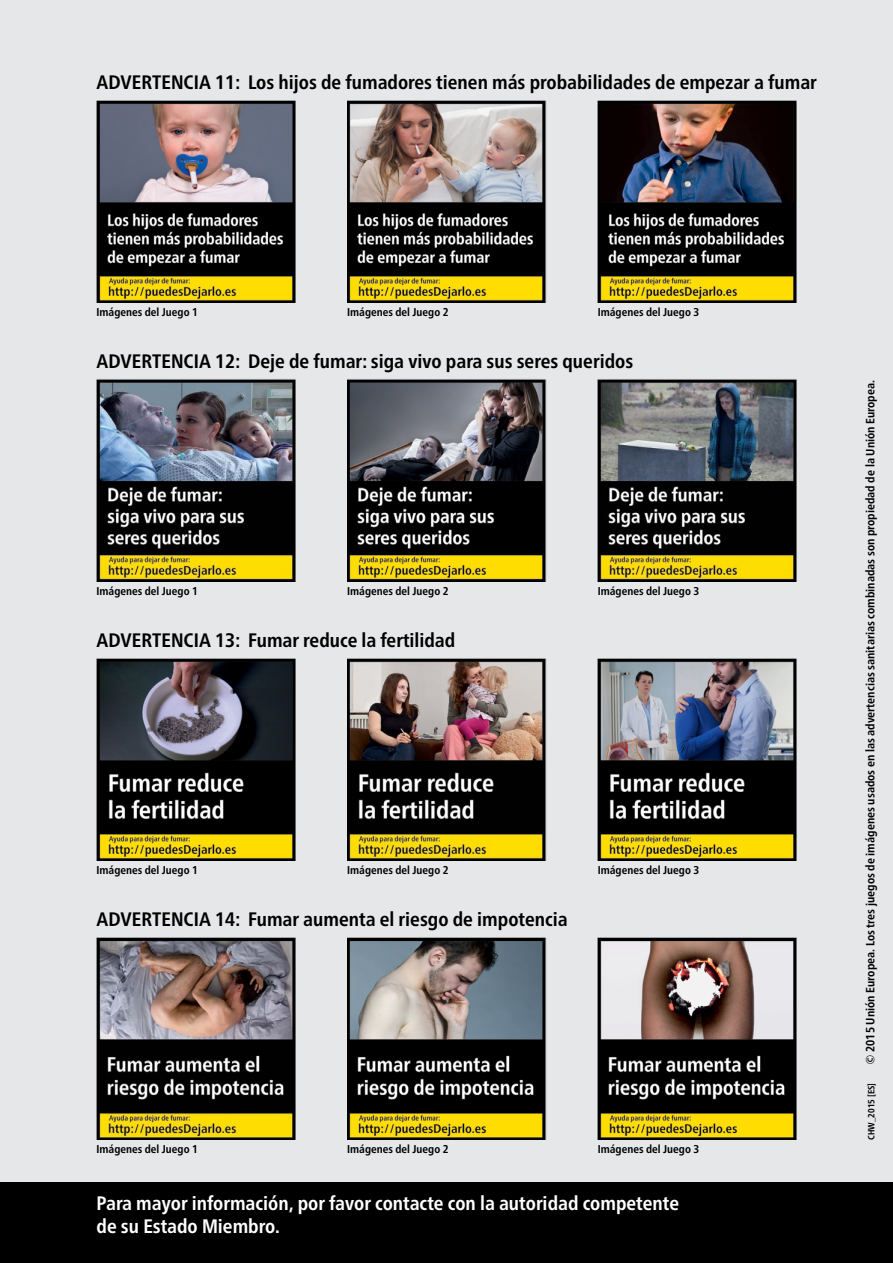
<style>
.page{position:relative;width:893px;height:1263px;background:#e6e7e8}
.page>*{position:absolute;margin:0;border:0;box-sizing:border-box;transform-origin:0 0}
.t1{font:700 condensed 19.5px "Frutiger Neue LTW1 G";color:#000}
.Intro{font:700 condensed 19.5px/22.5px "Frutiger Neue LTW1 G";color:#fff}
.t2{font:700 condensed 12px "Frutiger Neue LTW1 G";color:#000}
.t3{font:700 condensed 11.4px "Frutiger Neue LTW1 G";color:#000}
.Intro-2{font:700 condensed 9px "Frutiger Neue LTW1 G";color:#000}
</style>
<div class="page">
<div style="left:0;top:1182px;width:893px;height:81px;background:#000"></div>
<img style="left:97px;top:100px;width:199px;height:203px">
<img style="left:347px;top:100px;width:199px;height:203px">
<img style="left:598px;top:100px;width:199px;height:203px">
<img style="left:97px;top:379px;width:199px;height:203px">
<img style="left:347px;top:379px;width:199px;height:203px">
<img style="left:598px;top:379px;width:199px;height:203px">
<img style="left:97px;top:658px;width:199px;height:203px">
<img style="left:347px;top:658px;width:199px;height:203px">
<img style="left:598px;top:658px;width:199px;height:203px">
<img style="left:97px;top:937px;width:199px;height:203px">
<img style="left:347px;top:937px;width:199px;height:203px">
<img style="left:598px;top:937px;width:199px;height:203px">
<p class="t1" style="left:97px;top:71px;width:722px">ADVERTENCIA 11: Los hijos de fumadores tienen más probabilidades de empezar a fumar</p>
<p class="t3" style="left:97px;top:305px;width:103px">Imágenes del Juego 1</p>
<p class="t3" style="left:347px;top:305px;width:103px">Imágenes del Juego 2</p>
<p class="t3" style="left:598px;top:305px;width:103px">Imágenes del Juego 3</p>
<p class="t1" style="left:97px;top:350px;width:538px">ADVERTENCIA 12: Deje de fumar: siga vivo para sus seres queridos</p>
<p class="t3" style="left:97px;top:584px;width:103px">Imágenes del Juego 1</p>
<p class="t3" style="left:347px;top:584px;width:103px">Imágenes del Juego 2</p>
<p class="t3" style="left:598px;top:584px;width:103px">Imágenes del Juego 3</p>
<p class="t1" style="left:97px;top:629px;width:360px">ADVERTENCIA 13: Fumar reduce la fertilidad</p>
<p class="t3" style="left:97px;top:863px;width:103px">Imágenes del Juego 1</p>
<p class="t3" style="left:347px;top:863px;width:103px">Imágenes del Juego 2</p>
<p class="t3" style="left:598px;top:863px;width:103px">Imágenes del Juego 3</p>
<p class="t1" style="left:97px;top:908px;width:473px">ADVERTENCIA 14: Fumar aumenta el riesgo de impotencia</p>
<p class="t3" style="left:97px;top:1142px;width:103px">Imágenes del Juego 1</p>
<p class="t3" style="left:347px;top:1142px;width:103px">Imágenes del Juego 2</p>
<p class="t3" style="left:598px;top:1142px;width:103px">Imágenes del Juego 3</p>
<p class="Intro" style="left:97px;top:1192px;width:584px">Para mayor información, por favor contacte con la autoridad competente de su Estado Miembro.</p>
<p class="t2" style="left:863px;top:1065px;width:687px;rotate:-90deg">© 2015 Unión Europea. Los tres juegos de imágenes usados en las advertencias sanitarias combinadas son propiedad de la Unión Europea.</p>
<p class="Intro-2" style="left:866px;top:1140px;width:58px;rotate:-90deg">CHW_2015 [ES]</p>
</div>
